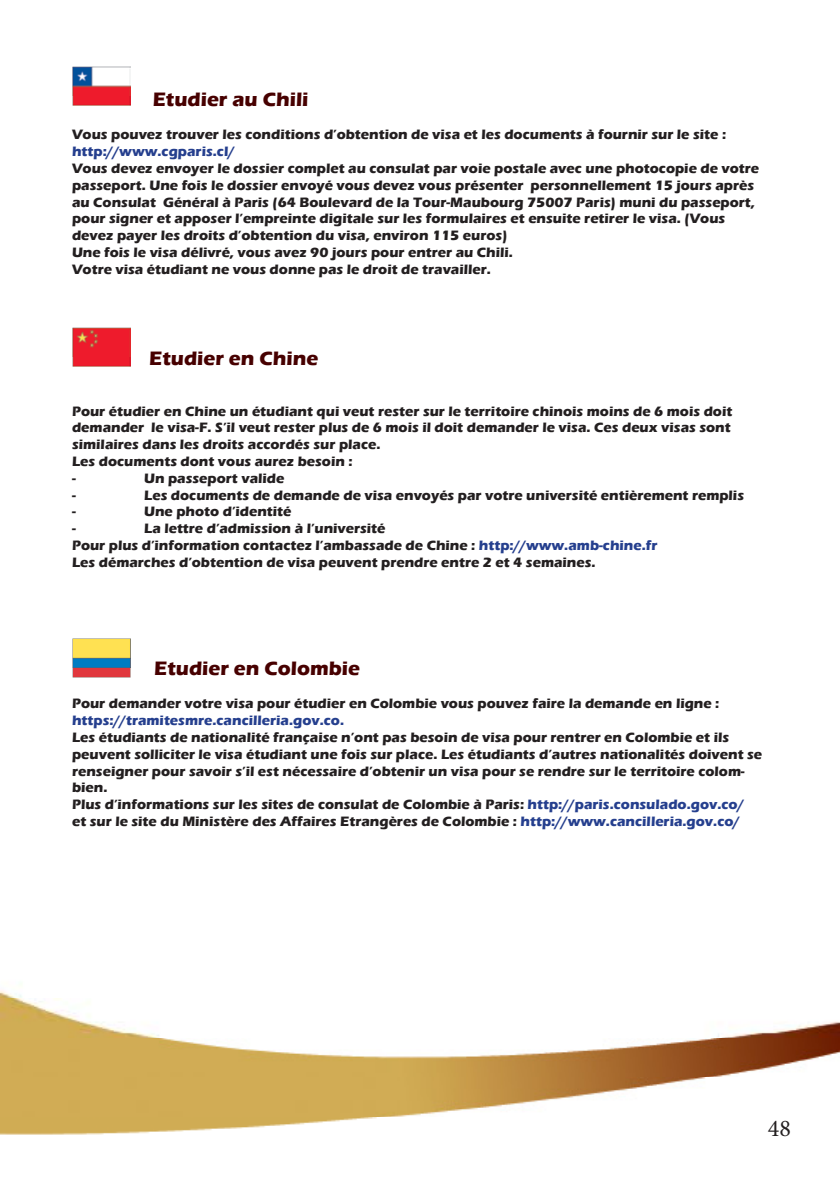
<style>
.page{position:relative;width:840px;height:1191px;background:#fff}
.page>*{position:absolute;margin:0;border:0;box-sizing:border-box;transform-origin:0 0}
.t1{font:24px "Minion Pro";color:#231f20}
.t2{font:700 20px "Eras ITC";color:#470000}
.t3{font:700 14px/16.8px "Eras ITC";color:#231f20}
.t4{font:700 14px "Eras ITC";color:#253f8e}
.s1{color:#253f8e}
</style>
<div class="page">
<img style="left:0;top:990px;width:839px;height:145px">
<img style="left:72px;top:638px;width:58px;height:39px">
<img style="left:72px;top:327px;width:58px;height:39px">
<img style="left:72px;top:66px;width:58px;height:40px">
<p class="t2" style="left:152px;top:88px;width:157px">Etudier au Chili</p>
<p class="t3" style="left:72px;top:126px;width:655px">Vous pouvez trouver les conditions d’obtention de visa et les documents à fournir sur le site :</p>
<p class="t4" style="left:72px;top:143px;width:164px">http://www.cgparis.cl/</p>
<p class="t3" style="left:72px;top:160px;width:688px">Vous devez envoyer le dossier complet au consulat par voie postale avec une photocopie de votre passeport. Une fois le dossier envoyé vous devez vous présenter personnellement 15 jours après au Consulat Général à Paris (64 Boulevard de la Tour-Maubourg 75007 Paris) muni du passeport, pour signer et apposer l’empreinte digitale sur les formulaires et ensuite retirer le visa. (Vous devez payer les droits d’obtention du visa, environ 115 euros)</p>
<p class="t3" style="left:72px;top:244px;width:442px">Une fois le visa délivré, vous avez 90 jours pour entrer au Chili.</p>
<p class="t3" style="left:72px;top:261px;width:420px">Votre visa étudiant ne vous donne pas le droit de travailler.</p>
<p class="t2" style="left:149px;top:347px;width:170px">Etudier en Chine</p>
<p class="t3" style="left:72px;top:402px;width:661px;text-align:justify">Pour étudier en Chine un étudiant qui veut rester sur le territoire chinois moins de 6 mois doit demander le visa-F. S’il veut rester plus de 6 mois il doit demander le visa. Ces deux visas sont similaires dans les droits accordés sur place.</p>
<p class="t3" style="left:72px;top:453px;width:282px">Les documents dont vous aurez besoin :</p>
<p class="t3" style="left:72px;top:470px;width:5px">-</p>
<p class="t3" style="left:144px;top:470px;width:142px">Un passeport valide</p>
<p class="t3" style="left:72px;top:486px;width:5px">-</p>
<p class="t3" style="left:144px;top:486px;width:601px">Les documents de demande de visa envoyés par votre université entièrement remplis</p>
<p class="t3" style="left:72px;top:503px;width:5px">-</p>
<p class="t3" style="left:144px;top:503px;width:149px">Une photo d’identité</p>
<p class="t3" style="left:72px;top:520px;width:5px">-</p>
<p class="t3" style="left:144px;top:520px;width:243px">La lettre d’admission à l’université</p>
<p class="t3" style="left:72px;top:537px;width:586px">Pour plus d’information contactez l’ambassade de Chine : <span class="s1">http://www.amb-chine.fr</span></p>
<p class="t3" style="left:72px;top:554px;width:524px">Les démarches d’obtention de visa peuvent prendre entre 2 et 4 semaines.</p>
<p class="t2" style="left:154px;top:656px;width:207px">Etudier en Colombie</p>
<p class="t3" style="left:72px;top:695px;width:648px">Pour demander votre visa pour étudier en Colombie vous pouvez faire la demande en ligne : <span class="s1">https://tramitesmre.cancilleria.gov.co.</span></p>
<p class="t3" style="left:72px;top:729px;width:691px">Les étudiants de nationalité française n’ont pas besoin de visa pour rentrer en Colombie et ils peuvent solliciter le visa étudiant une fois sur place. Les étudiants d’autres nationalités doivent se renseigner pour savoir s’il est nécessaire d’obtenir un visa pour se rendre sur le territoire colom&shy;bien.</p>
<p class="t3" style="left:72px;top:796px;width:673px">Plus d’informations sur les sites de consulat de Colombie à Paris: <span class="s1">http://paris.consulado.gov.co/</span></p>
<p class="t3" style="left:72px;top:813px;width:668px">et sur le site du Ministère des Affaires Etrangères de Colombie : <span class="s1">http://www.cancilleria.gov.co/</span></p>
<p class="t1" style="left:767px;top:1112px;width:25px">48</p>
</div>
